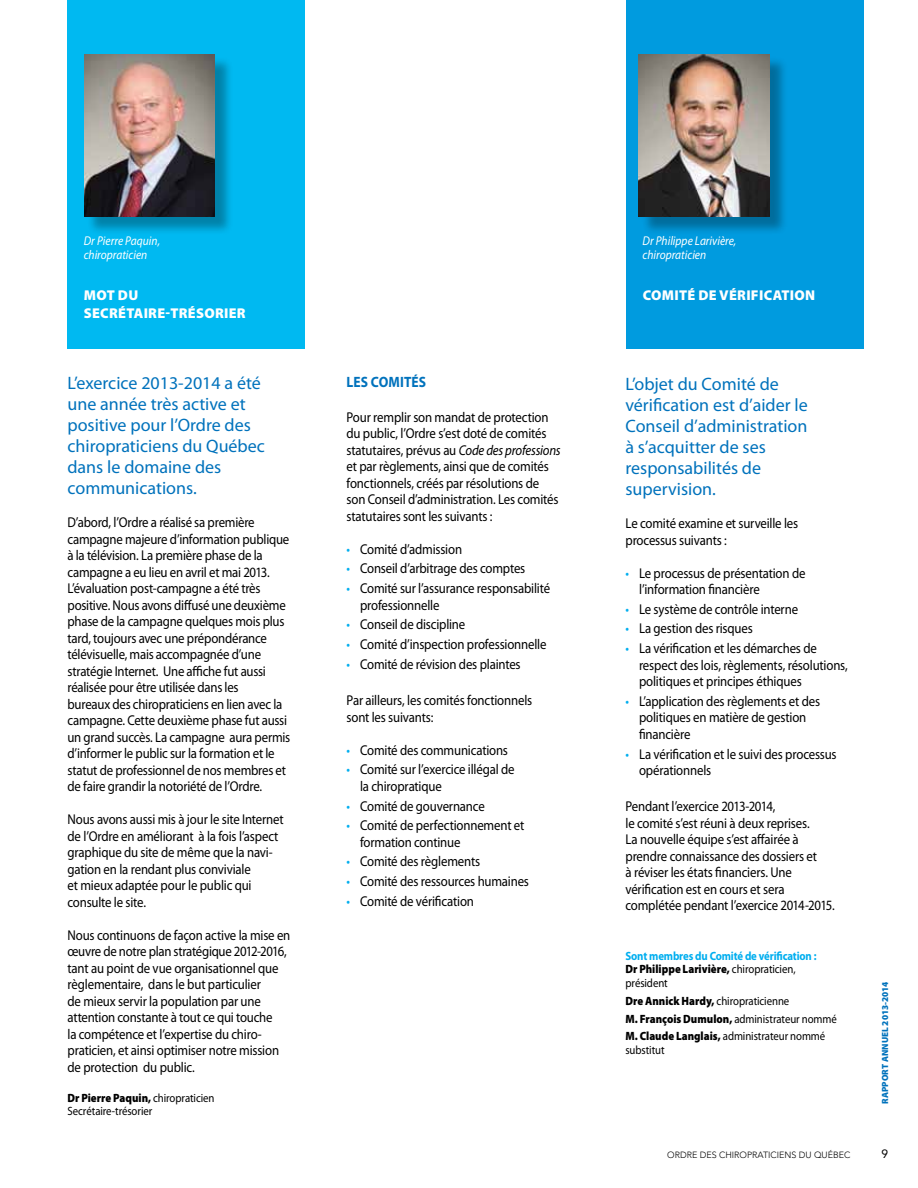
<style>
.page{position:relative;width:918px;height:1188px;background:#fff}
.page>*{position:absolute;margin:0;border:0;box-sizing:border-box;transform-origin:0 0}
.t1{font:18px/21px "Myriad Pro";color:#0072bc}
.t2{font:700 15px "Myriad Pro";color:#0072bc;scale:.9 1}
.t3{font:14.25px/16.5px "Myriad Pro";letter-spacing:-.015em;color:#000;scale:.9 1}
.t4{font:900 14.25px/18px "Myriad Pro";letter-spacing:.02em;color:#fff}
.t5{font:italic 12.75px/14.2px "Myriad Pro";color:#fff;scale:.9 1}
.t6{font:12px/17.9px "Myriad Pro";letter-spacing:-.01em;color:#000;scale:.9 1}
.t7{font:700 12px/13.5px "Myriad Pro";letter-spacing:-.015em;color:#00aeef;scale:.9 1}
.t8{font:12px "Avenir";color:#000}
.t9{font:300 9px "Avenir";color:#000}
.t10{font:900 9px "Myriad Pro";color:#0072bc}
.s1{font-weight:900}
.s2{font-style:italic}
.s3{color:#00aeef}
.s4{font-weight:900;color:#000}
.s5{font-weight:400;color:#000}
</style>
<div class="page">
<div style="left:68px;top:0;width:237px;height:349px;background:#00b9f1"></div>
<div style="left:86px;top:56px;width:147px;height:180px;background:#000;opacity:.3"></div>
<img style="left:84px;top:54px;width:131px;height:163px">
<div style="left:626px;top:0;width:238px;height:349px;background:#009bdf"></div>
<div style="left:641px;top:56px;width:147px;height:180px;background:#000;opacity:.3"></div>
<img style="left:639px;top:54px;width:131px;height:163px">
<p class="t5" style="left:84px;top:233px;width:86px">Dr Pierre Paquin, chiropraticien</p>
<p class="t4" style="left:84px;top:286px;width:163px">MOT DU<br>SECRÉTAIRE-TRÉSORIER</p>
<p class="t1" style="left:68px;top:373px;width:199px">L’exercice 2013-2014 a été une année très active et positive pour l’Ordre des chiropraticiens du Québec dans le domaine des communications.</p>
<p class="t3" style="left:68px;top:515px;width:249px">D’abord, l’Ordre a réalisé sa première campagne majeure d’information publique à la télévision. La première phase de la campagne a eu lieu en avril et mai 2013.<br>L’évaluation post-campagne a été très positive. Nous avons diffusé une deuxième phase de la campagne quelques mois plus tard, toujours avec une prépondérance télévisuelle, mais accompagnée d’une stratégie Internet. Une affiche fut aussi réalisée pour être utilisée dans les<br>bureaux des chiropraticiens en lien avec la campagne. Cette deuxième phase fut aussi un grand succès. La campagne aura permis d’informer le public sur la formation et le statut de professionnel de nos membres et de faire grandir la notoriété de l’Ordre.</p>
<p class="t3" style="left:68px;top:812px;width:242px">Nous avons aussi mis à jour le site Internet de l’Ordre en améliorant à la fois l’aspect graphique du site de même que la navi&shy;gation en la rendant plus conviviale<br>et mieux adaptée pour le public qui consulte le site.</p>
<p class="t3" style="left:68px;top:927px;width:249px">Nous continuons de façon active la mise en œuvre de notre plan stratégique 2012-2016, tant au point de vue organisationnel que règlementaire, dans le but particulier<br>de mieux servir la population par une attention constante à tout ce qui touche<br>la compétence et l’expertise du chiro&shy;praticien, et ainsi optimiser notre mission de protection du public.</p>
<p class="t6" style="left:68px;top:1091px;width:165px;line-height:13.5px"><span class="s1">Dr Pierre Paquin,</span> chiropraticien<br>Secrétaire-trésorier</p>
<p class="t2" style="left:347px;top:372px;width:37px">Les comi</p>
<p class="t2" style="left:404px;top:372px;width:17px">tés</p>
<p class="t3" style="left:346px;top:409px;width:240px">Pour remplir son mandat de protection du public, l’Ordre s’est doté de comités statutaires, prévus au <span class="s2">Code des professions </span>et par règlements, ainsi que de comités fonctionnels, créés par résolutions de son Conseil d’administration. Les comités statutaires sont les suivants :</p>
<p class="t3" style="left:346px;top:541px;width:130px"><span class="s3">•</span> Comité d’admission</p>
<p class="t3" style="left:346px;top:561px;width:200px"><span class="s3">•</span> Conseil d’arbitrage des comptes</p>
<p class="t3" style="left:360px;top:580px;width:213px;text-indent:-14px"><span class="s3">•</span> Comité sur l’assurance responsabilité professionnelle</p>
<p class="t3" style="left:346px;top:617px;width:134px"><span class="s3">•</span> Conseil de discipline</p>
<p class="t3" style="left:346px;top:636px;width:224px"><span class="s3">•</span> Comité d’inspection professionnelle</p>
<p class="t3" style="left:346px;top:656px;width:195px"><span class="s3">•</span> Comité de révision des plaintes</p>
<p class="t3" style="left:346px;top:692px;width:208px">Par ailleurs, les comités fonctionnels sont les suivants:</p>
<p class="t3" style="left:346px;top:742px;width:181px"><span class="s3">•</span> Comité des communications</p>
<p class="t3" style="left:360px;top:762px;width:173px;text-indent:-14px"><span class="s3">•</span> Comité sur l’exercice illégal de la chiropratique</p>
<p class="t3" style="left:346px;top:798px;width:155px"><span class="s3">•</span> Comité de gouvernance</p>
<p class="t3" style="left:360px;top:817px;width:184px;text-indent:-14px"><span class="s3">•</span> Comité de perfectionnement et formation continue</p>
<p class="t3" style="left:346px;top:854px;width:150px"><span class="s3">•</span> Comité des règlements</p>
<p class="t3" style="left:346px;top:873px;width:204px"><span class="s3">•</span> Comité des ressources humaines</p>
<p class="t3" style="left:346px;top:893px;width:143px"><span class="s3">•</span> Comité de vérification</p>
<p class="t5" style="left:643px;top:233px;width:106px">Dr Philippe Larivière, chiropraticien</p>
<p class="t4" style="left:643px;top:287px;width:163px">Comité de vérification</p>
<p class="t1" style="left:626px;top:374px;width:184px">L’objet du Comité de vérification est d’aider le<br>Conseil d’administration à s’acquitter de ses responsabilités de supervision.</p>
<p class="t3" style="left:626px;top:515px;width:193px">Le comité examine et surveille les processus suivants :</p>
<p class="t3" style="left:639px;top:565px;width:187px;text-indent:-14px"><span class="s3">•</span> Le processus de présentation de l’information financière</p>
<p class="t3" style="left:626px;top:601px;width:193px"><span class="s3">•</span> Le système de contrôle interne</p>
<p class="t3" style="left:626px;top:621px;width:143px"><span class="s3">•</span> La gestion des risques</p>
<p class="t3" style="left:639px;top:640px;width:234px;text-indent:-14px"><span class="s3">•</span> La vérification et les démarches de respect des lois, règlements, résolutions, politiques et principes éthiques</p>
<p class="t3" style="left:639px;top:693px;width:203px;text-indent:-14px"><span class="s3">•</span> L’application des règlements et des politiques en matière de gestion financière</p>
<p class="t3" style="left:639px;top:746px;width:221px;text-indent:-14px"><span class="s3">•</span> La vérification et le suivi des processus opérationnels</p>
<p class="t3" style="left:626px;top:799px;width:234px">Pendant l’exercice 2013-2014,<br>le comité s’est réuni à deux reprises.<br>La nouvelle équipe s’est affairée à prendre connaissance des dossiers et<br>à réviser les états financiers. Une vérification est en cours et sera complétée pendant l’exercice 2014-2015.</p>
<p class="t7" style="left:626px;top:949px;width:214px">Sont membres du Comité de vérification :<br><span class="s4">Dr Philippe Larivière,</span> <span class="s5">chiropraticien, président</span></p>
<p class="t6" style="left:626px;top:992px;width:236px"><span class="s1">Dre Annick Hardy,</span> chiropraticienne<br><span class="s1">M. François Dumulon,</span> administrateur nommé<br><span class="s1">M. Claude Langlais,</span> administrateur nommé</p>
<p class="t6" style="left:626px;top:1041px;width:45px">substitut</p>
<p class="t9" style="left:667px;top:1150px;width:185px">ORDRE DES CHIROPRATICIENS DU QUÉBEC</p>
<p class="t10" style="left:880px;top:1104px;width:124px;rotate:-90deg">RAPPORT ANNUEL 2013-2014</p>
<p class="t8" style="left:882px;top:1147px;width:8px">9</p>
</div>
